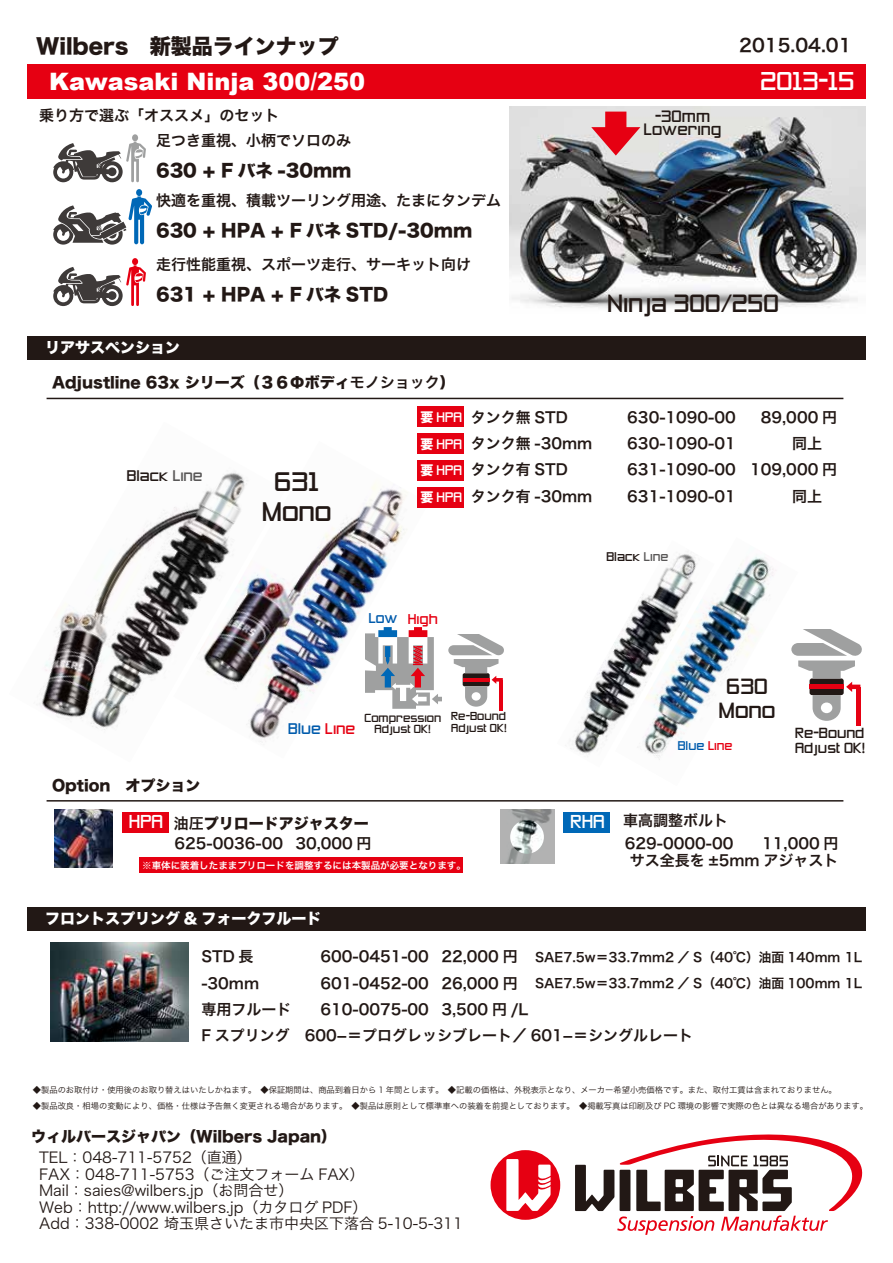
<style>
.page{position:relative;width:893px;height:1263px;background:#fff}
.page>*{position:absolute;margin:0;border:0;box-sizing:border-box;transform-origin:0 0}
.t1{font:25.05px/29.5px "Zero Threes";color:#221815;text-align:center}
.t2{font:900 24px "Arial";color:#fff}
.t3{font:24px "Zero Threes";color:#fff}
.t4{font:23.25px "Zero Threes";color:#221815}
.t5{font:21px "Hira Kaku Std N W8";color:#221815}
.t6{font:20.55px/24.2px "Zero Threes";color:#221815;text-align:center}
.t7{font:18px "Hira Kaku Pro N W6";color:#221815}
.t8{font:17.55px "Hira Kaku Std N W8";color:#221815}
.t9{font:17.4px "Zero Threes";color:#fff}
.t10{font:15.3px/13.8px "Zero Threes";color:#221815;text-align:center}
.t11{font:15px/26.2px "Hira Kaku Pro N W6";color:#221815}
.t12{font:15px/16.5px "Hira Kaku Pro N W3";color:#221815}
.t13{font:15px "Hira Kaku Std N W8";color:#221815}
.t14{font:15px "Hira Kaku Std N W8";color:#fff}
.t15{font:14.4px "Zero Threes";color:#221815}
.t16{font:14.4px "Zero Threes";color:#005bac}
.t17{font:13.65px/14.4px "Zero Threes";color:#221815}
.t18{font:13.2px "Zero Threes";color:#e60012}
.t19{font:12.9px/26.8px "Zero Threes";color:#fff;text-align:justify}
.t20{font:12.75px/25.5px "Hira Kaku Pro N W6";color:#221815}
.t21{font:11.7px "Zero Threes";color:#221815}
.t22{font:11.7px "Zero Threes";color:#005bac}
.t23{font:10.95px/11.6px "Zero Threes";color:#221815;text-align:center}
.t24{font:10.8px/11.4px "Zero Threes";color:#221815}
.t25{font:9.45px "Hira Kaku Pro N W6";color:#fff}
.t26{font:8.25px "Hira Kaku Pro N W3";color:#221815}
.s1{font-family:"Hira Kaku Pro N W6"}
.s2{color:#595757}
.s3{font-family:"Koz Go Pr 6 N";font-weight:800}
.s4{color:#005bac}
.s5{color:#e60012}
</style>
<div class="page">
<div style="left:27px;top:907px;width:838px;height:23px;background:#221815"></div>
<img style="left:50px;top:942px;width:139px;height:100px">
<svg style="left:491px;top:1150px;width:69px;height:70px"></svg>
<svg style="left:575px;top:1134px;width:288px;height:101px"></svg>
<div style="left:27px;top:64px;width:838px;height:35px;background:#e60012"></div>
<img style="left:510px;top:106px;width:355px;height:202px">
<svg style="left:591px;top:112px;width:49px;height:44px;background:#dc6f77"></svg>
<div style="left:136px;top:189px;width:6px;height:7px;background:#0068b7;border-radius:50%"></div>
<svg style="left:53px;top:196px;width:99px;height:49px"></svg>
<div style="left:132px;top:134px;width:6px;height:7px;background:#9fa0a0;border-radius:50%"></div>
<svg style="left:53px;top:142px;width:93px;height:40px"></svg>
<div style="left:132px;top:258px;width:6px;height:7px;background:#e60012;border-radius:50%"></div>
<svg style="left:53px;top:265px;width:93px;height:41px"></svg>
<div style="left:27px;top:336px;width:838px;height:24px;background:#221815"></div>
<img style="left:39px;top:510px;width:134px;height:220px">
<img style="left:173px;top:472px;width:256px;height:270px">
<img style="left:570px;top:642px;width:45px;height:112px">
<img style="left:615px;top:554px;width:161px;height:206px">
<svg style="left:791px;top:630px;width:70px;height:91px"></svg>
<hr style="left:856px;top:687px;width:4px;height:38px;background:#e60012">
<hr style="left:47px;top:398px;width:796px;height:1px;background:#221815">
<hr style="left:499px;top:680px;width:4px;height:30px;background:#e60012">
<svg style="left:366px;top:627px;width:137px;height:82px"></svg>
<div style="left:417px;top:406px;width:47px;height:21px;background:#e60012"></div>
<div style="left:417px;top:433px;width:47px;height:21px;background:#e60012"></div>
<div style="left:417px;top:460px;width:47px;height:20px;background:#e60012"></div>
<div style="left:417px;top:487px;width:47px;height:20px;background:#e60012"></div>
<hr style="left:47px;top:800px;width:796px;height:1px;background:#221815">
<svg style="left:500px;top:810px;width:54px;height:54px;background:#aeb1b0"></svg>
<div style="left:139px;top:857px;width:323px;height:16px;background:#e60012"></div>
<div style="left:122px;top:812px;width:47px;height:20px;background:#e60012"></div>
<div style="left:563px;top:812px;width:47px;height:20px;background:#0068b7"></div>
<img style="left:55px;top:810px;width:57px;height:57px">
<h3 class="t5" style="left:36px;top:34px;width:304px">Wilbers　新製品ラインナップ</h3>
<p class="t7" style="left:739px;top:29px;width:114px">2015.04.01</p>
<h2 class="t2" style="left:49px;top:64px;width:318px">Kawasaki Ninja 300/250</h2>
<h2 class="t3" style="left:760px;top:68px;width:96px">2013-15</h2>
<p class="t11" style="left:156px;top:102px;width:196px;line-height:25.5px;text-indent:-117px">乗り方で選ぶ「オススメ」のセット<br>足つき重視、小柄でソロのみ</p>
<p class="t8" style="left:156px;top:161px;width:197px">630 + F バネ -30mm</p>
<p class="t11" style="left:156px;top:187px;width:346px">快適を重視、積載ツーリング用途、たまにタンデム</p>
<p class="t8" style="left:156px;top:221px;width:318px">630 + HPA + F バネ STD/-30mm</p>
<p class="t11" style="left:156px;top:251px;width:316px">走行性能重視、スポーツ走行、サーキット向け</p>
<p class="t8" style="left:156px;top:284px;width:234px">631 + HPA + F バネ STD</p>
<p class="t14" style="left:45px;top:339px;width:136px">リアサスペンション</p>
<p class="t13" style="left:52px;top:374px;width:404px">Adjustline 63x シリーズ（３６Φボディ<span class="s1">モノショック</span>）</p>
<p class="t10" style="left:644px;top:111px;width:79px">-30mm<br>Lowering</p>
<h3 class="t4" style="left:607px;top:290px;width:174px">Ninja 300/250</h3>
<p class="t15" style="left:127px;top:467px;width:78px">Black <span class="s2">Line</span></p>
<p class="t13" style="left:52px;top:777px;width:150px">Option　オプション</p>
<h1 class="t1" style="left:262px;top:470px;width:71px">631<br>Mono</h1>
<p class="t19" style="left:420px;top:405px;width:43px"><span class="s3">要</span> HPA<span class="s3">要</span> HPA<span class="s3">要</span> HPA<span class="s3">要</span> HPA</p>
<p class="t11" style="left:471px;top:403px;width:123px">タンク無 STD<br>タンク無 -30mmタンク有 STD<br>タンク有 -30mm</p>
<p class="t11" style="left:627px;top:403px;width:110px;text-align:justify">630-1090-00<br>630-1090-01<br>631-1090-00<br>631-1090-01</p>
<p class="t11" style="left:750px;top:403px;width:88px;text-align:right">89,000 円同上　<br>109,000 円同上　</p>
<p class="t21" style="left:606px;top:551px;width:64px">Black <span class="s2">Line</span></p>
<p class="t18" style="left:369px;top:612px;width:71px"><span class="s4">Low</span> High</p>
<p class="t16" style="left:288px;top:721px;width:69px">Blue <span class="s5">Line</span></p>
<p class="t23" style="left:364px;top:713px;width:78px">Compression<br>Adjust OK!</p>
<p class="t24" style="left:451px;top:712px;width:57px">Re-Bound<br>Adjust OK!</p>
<h3 class="t6" style="left:719px;top:677px;width:58px">630<br>Mono</h3>
<p class="t22" style="left:678px;top:739px;width:56px">Blue <span class="s5">Line</span></p>
<p class="t17" style="left:795px;top:727px;width:72px">Re-Bound<br>Adjust OK!</p>
<p class="t9" style="left:129px;top:812px;width:36px">HPA</p>
<p class="t9" style="left:570px;top:812px;width:36px">RHA</p>
<p class="t13" style="left:174px;top:815px;width:196px"><span class="s1">油圧</span>プリロードアジャスター</p>
<p class="t11" style="left:175px;top:830px;width:199px">625-0036-00 30,000 円</p>
<p class="t25" style="left:142px;top:857px;width:325px">※車体に装着したままプリロードを調整するには本製品が必要となります。</p>
<p class="t14" style="left:45px;top:909px;width:278px">フロントスプリング &amp; フォークフルード</p>
<p class="t11" style="left:623px;top:808px;width:112px;line-height:23px">車高調整ボルト<br>629-0000-00</p>
<p class="t11" style="left:630px;top:834px;width:210px;line-height:17px;text-align:right">11,000 円<br>サス全長を ±5mm アジャスト</p>
<p class="t11" style="left:201px;top:943px;width:493px">STD 長<br>-30mm<br>専用フルード<br>F スプリング　600-＝プログレッシブレート／ 601-＝シングルレート</p>
<p class="t11" style="left:320px;top:943px;width:110px;text-align:justify">600-0451-00<br>601-0452-00<br>610-0075-00</p>
<p class="t11" style="left:441px;top:943px;width:88px">22,000 円<br>26,000 円<br>3,500 円 /L</p>
<p class="t20" style="left:535px;top:944px;width:328px">SAE7.5w＝33.7mm2 ／ S（40℃）油面 140mm 1L<br>SAE7.5w＝33.7mm2 ／ S（40℃）油面 100mm 1L</p>
<p class="t26" style="left:33px;top:1083px;width:805px">◆製品のお取付け・使用後のお取り替えはいたしかねます。　◆保証期間は、商品到着日から 1 年間とします。　◆記載の価格は、外税表示となり、メーカー希望小売価格です。また、取付工賃は含まれておりません。</p>
<p class="t26" style="left:33px;top:1099px;width:837px">◆製品改良・相場の変動により、価格・仕様は予告無く変更される場合があります。　◆製品は原則として標準車への装着を前提としております。　◆掲載写真は印刷及び PC 環境の影響で実際の色とは異なる場合があります。</p>
<p class="t13" style="left:31px;top:1128px;width:307px">ウィルバースジャパン（Wilbers Japan）</p>
<p class="t12" style="left:39px;top:1148px;width:425px">TEL：048-711-5752（直通）<br>FAX：048-711-5753（ご注文フォーム FAX）<br>Mail：saies@wilbers.jp（お問合せ）<br>Web：http://www.wilbers.jp（カタログ PDF）<br>Add：338-0002 埼玉県さいたま市中央区下落合 5-10-5-311</p>
</div>
